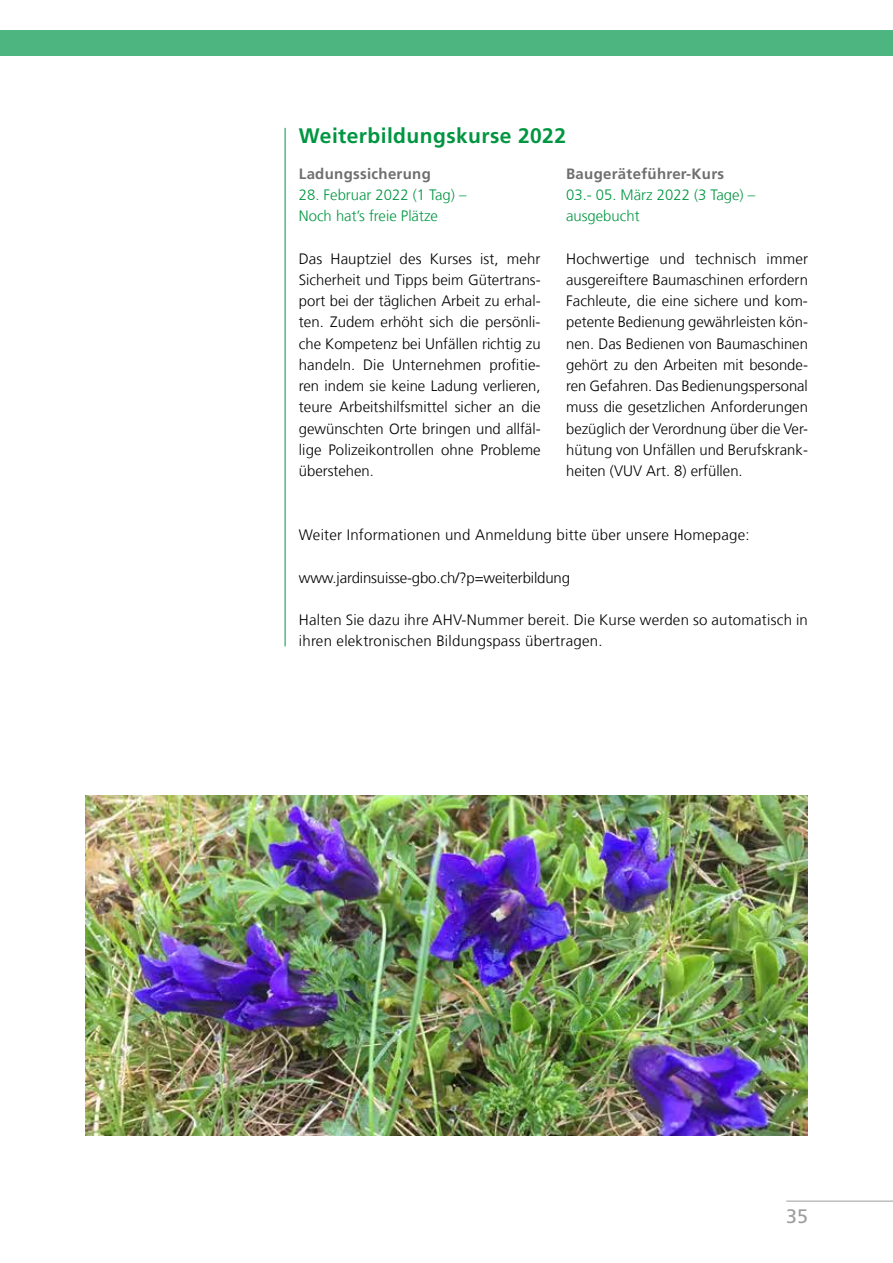
<style>
.page{position:relative;width:893px;height:1263px;background:#fff}
.page>*{position:absolute;margin:0;border:0;box-sizing:border-box;transform-origin:0 0}
.t1{font:700 21px "Frutiger LT Com";letter-spacing:.02em;color:#009641}
.t2{font:19.5px "Frutiger LT Com";color:#9d9d9c}
.t3{font:300 15px/21.3px "Frutiger LT Com";letter-spacing:.015em;color:#000;text-align:justify}
.t4{font:300 15px/21.3px "Frutiger LT Com";color:#009641}
.t5{font:300 15px "Frutiger LT Com";letter-spacing:-.01em;color:#000}
.t6{font:700 15px "Frutiger LT Com";letter-spacing:.02em;color:#706f6f}
</style>
<div class="page">
<div style="left:0;top:30px;width:893px;height:25px;background:#4db57f"></div>
<hr style="left:786px;top:1201px;width:107px;height:1px;background:#9d9d9c">
<hr style="left:285px;top:128px;width:1px;height:518px;background:#009641">
<img style="left:85px;top:795px;width:723px;height:340px">
<h1 class="t1" style="left:299px;top:124px;width:269px">Weiterbildungskurse 2022</h1>
<p class="t6" style="left:299px;top:165px;width:133px">Ladungssicherung</p>
<p class="t4" style="left:299px;top:184px;width:169px">28. Februar 2022 (1 Tag) –<br>Noch hat’s freie Plätze</p>
<p class="t3" style="left:299px;top:248px;width:243px">Das Hauptziel des Kurses ist, mehr Sicherheit und Tipps beim Gütertrans&shy;port bei der täglichen Arbeit zu erhal&shy;ten. Zudem erhöht sich die persönli&shy;che Kompetenz bei Unfällen richtig zu handeln. Die Unternehmen profitie&shy;ren indem sie keine Ladung verlieren, teure Arbeitshilfsmittel sicher an die gewünschten Orte bringen und allfäl&shy;lige Polizeikontrollen ohne Probleme überstehen.</p>
<p class="t6" style="left:566px;top:165px;width:159px">Baugeräteführer-Kurs</p>
<p class="t4" style="left:566px;top:184px;width:191px">03.- 05. März 2022 (3 Tage) – ausgebucht</p>
<p class="t3" style="left:566px;top:248px;width:243px">Hochwertige und technisch immer ausgereiftere Baumaschinen erfordern Fachleute, die eine sichere und kom&shy;petente Bedienung gewährleisten kön&shy;nen. Das Bedienen von Baumaschinen gehört zu den Arbeiten mit besonde&shy;ren Gefahren. Das Bedienungspersonal muss die gesetzlichen Anforderungen bezüglich der Verordnung über die Ver&shy;hütung von Unfällen und Berufskrank&shy;heiten (VUV Art. 8) erfüllen.</p>
<p class="t3" style="left:299px;top:524px;width:452px">Weiter Informationen und Anmeldung bitte über unsere Homepage:</p>
<p class="t5" style="left:299px;top:569px;width:273px">www.jardinsuisse-gbo.ch/?p=weiterbildung</p>
<p class="t3" style="left:299px;top:609px;width:511px">Halten Sie dazu ihre AHV-Nummer bereit. Die Kurse werden so automatisch in ihren elektronischen Bildungspass übertragen.</p>
<h2 class="t2" style="left:786px;top:1204px;width:23px">35</h2>
</div>
